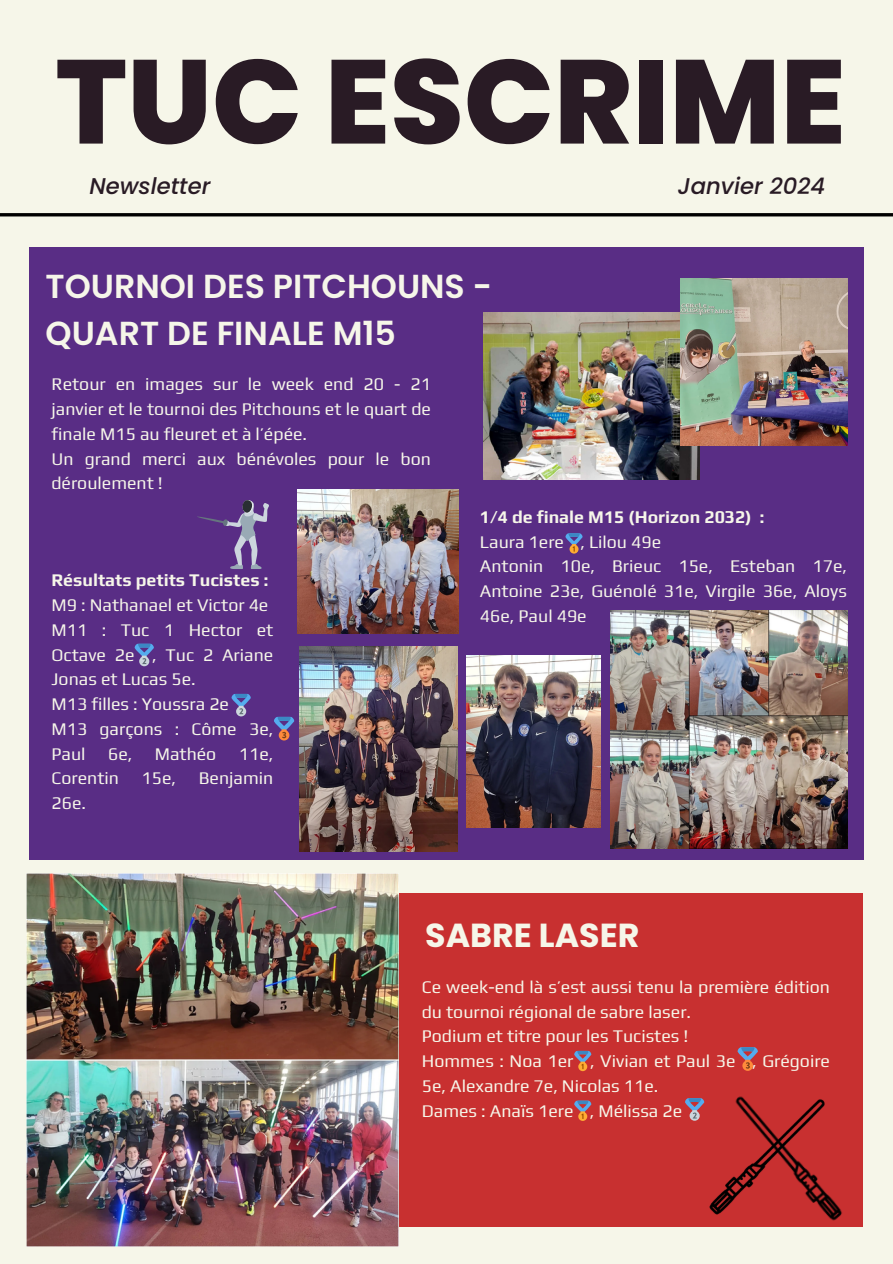
<style>
.page{position:relative;width:893px;height:1264px;background:#fff}
.page>*{position:absolute;margin:0;border:0;box-sizing:border-box;transform-origin:0 0}
.t1{font:800 118.95px "Poppins";color:#291b25}
.t2{font:600 33.3px/46.2px "Poppins";color:#f6f6e9}
.t3{font:700 33.3px "Poppins";color:#f6f6e9}
.t4{font:italic 500 22.8px "Poppins";color:#291b25}
.t5{font:17.7px/24.8px "Play";color:#f6f6e9}
.t6{font:700 17.7px "Play";color:#f6f6e9}
</style>
<div class="page">
<div style="left:0;top:0;width:892px;height:1263px;background:#f6f6e9"></div>
<hr style="left:0;top:213px;width:892px;height:3px;background:#000">
<div style="left:29px;top:248px;width:834px;height:612px;background:#592d85"></div>
<div style="left:399px;top:893px;width:464px;height:333px;background:#c83030"></div>
<img style="left:26px;top:873px;width:373px;height:372px">
<img style="left:298px;top:490px;width:161px;height:144px">
<img style="left:299px;top:646px;width:159px;height:205px">
<img style="left:610px;top:610px;width:237px;height:238px">
<img style="left:483px;top:313px;width:216px;height:166px">
<img style="left:680px;top:278px;width:167px;height:167px">
<svg style="left:197px;top:500px;width:72px;height:69px"></svg>
<img style="left:714px;top:1096px;width:149px;height:131px">
<svg style="left:565px;top:533px;width:18px;height:20px"></svg>
<svg style="left:574px;top:1100px;width:17px;height:20px"></svg>
<svg style="left:574px;top:1050px;width:17px;height:21px"></svg>
<svg style="left:685px;top:1098px;width:19px;height:22px"></svg>
<svg style="left:134px;top:643px;width:20px;height:23px"></svg>
<svg style="left:231px;top:694px;width:20px;height:22px"></svg>
<svg style="left:274px;top:717px;width:21px;height:23px"></svg>
<svg style="left:737px;top:1047px;width:21px;height:23px"></svg>
<img style="left:466px;top:655px;width:134px;height:172px">
<p class="t1" style="left:55px;top:19px;width:791px">TUC ESCRIME</p>
<p class="t4" style="left:89px;top:170px;width:123px">Newsletter</p>
<p class="t4" style="left:678px;top:170px;width:149px">Janvier 2024</p>
<p class="t2" style="left:46px;top:264px;width:448px">TOURNOI DES PITCHOUNS -<br>QUART DE FINALE M15</p>
<p class="t5" style="left:51px;top:371px;width:381px;text-align:justify">Retour en images sur le week end 20 - 21 janvier et le tournoi des Pitchouns et le quart de finale M15 au fleuret et à l’épée.</p>
<p class="t5" style="left:51px;top:446px;width:381px">Un grand merci aux bénévoles pour le bon déroulement !</p>
<p class="t6" style="left:51px;top:569px;width:218px">Résultats petits Tucistes :</p>
<p class="t5" style="left:51px;top:592px;width:218px">M9 : Nathanael et Victor 4e</p>
<p class="t5" style="left:51px;top:617px;width:223px;text-align:justify">M11 : Tuc 1 Hector et Octave 2e , Tuc 2 Ariane Jonas et Lucas 5e.</p>
<p class="t5" style="left:51px;top:691px;width:179px">M13 filles : Youssra 2e</p>
<p class="t5" style="left:51px;top:716px;width:223px">M13 garçons : Côme 3e,<br>Paul</p>
<p class="t5" style="left:108px;top:741px;width:26px">6e,</p>
<p class="t5" style="left:155px;top:741px;width:63px">Mathéo</p>
<p class="t5" style="left:239px;top:741px;width:36px">11e,</p>
<p class="t5" style="left:51px;top:765px;width:69px">Corentin</p>
<p class="t5" style="left:141px;top:765px;width:36px">15e,</p>
<p class="t5" style="left:199px;top:765px;width:76px">Benjamin</p>
<p class="t5" style="left:51px;top:790px;width:36px">26e.</p>
<p class="t6" style="left:480px;top:506px;width:286px">1/4 de finale M15 (Horizon 2032) :</p>
<p class="t5" style="left:480px;top:529px;width:183px">Laura 1ere , Lilou 49e</p>
<p class="t5" style="left:480px;top:553px;width:368px;text-align:justify">Antonin 10e, Brieuc 15e, Esteban 17e, Antoine 23e, Guénolé 31e, Virgile 36e, Aloys 46e, Paul 49e</p>
<p class="t3" style="left:425px;top:912px;width:216px">SABRE LASER</p>
<p class="t5" style="left:422px;top:974px;width:410px">Ce week-end là s’est aussi tenu la première édition du tournoi régional de sabre laser.</p>
<p class="t5" style="left:422px;top:1023px;width:268px">Podium et titre pour les Tucistes !</p>
<p class="t5" style="left:422px;top:1048px;width:410px">Hommes : Noa 1er , Vivian et Paul 3e , Grégoire<br>5e, Alexandre 7e, Nicolas 11e.</p>
<p class="t5" style="left:422px;top:1097px;width:262px">Dames : Anaïs 1ere , Mélissa 2e</p>
</div>
